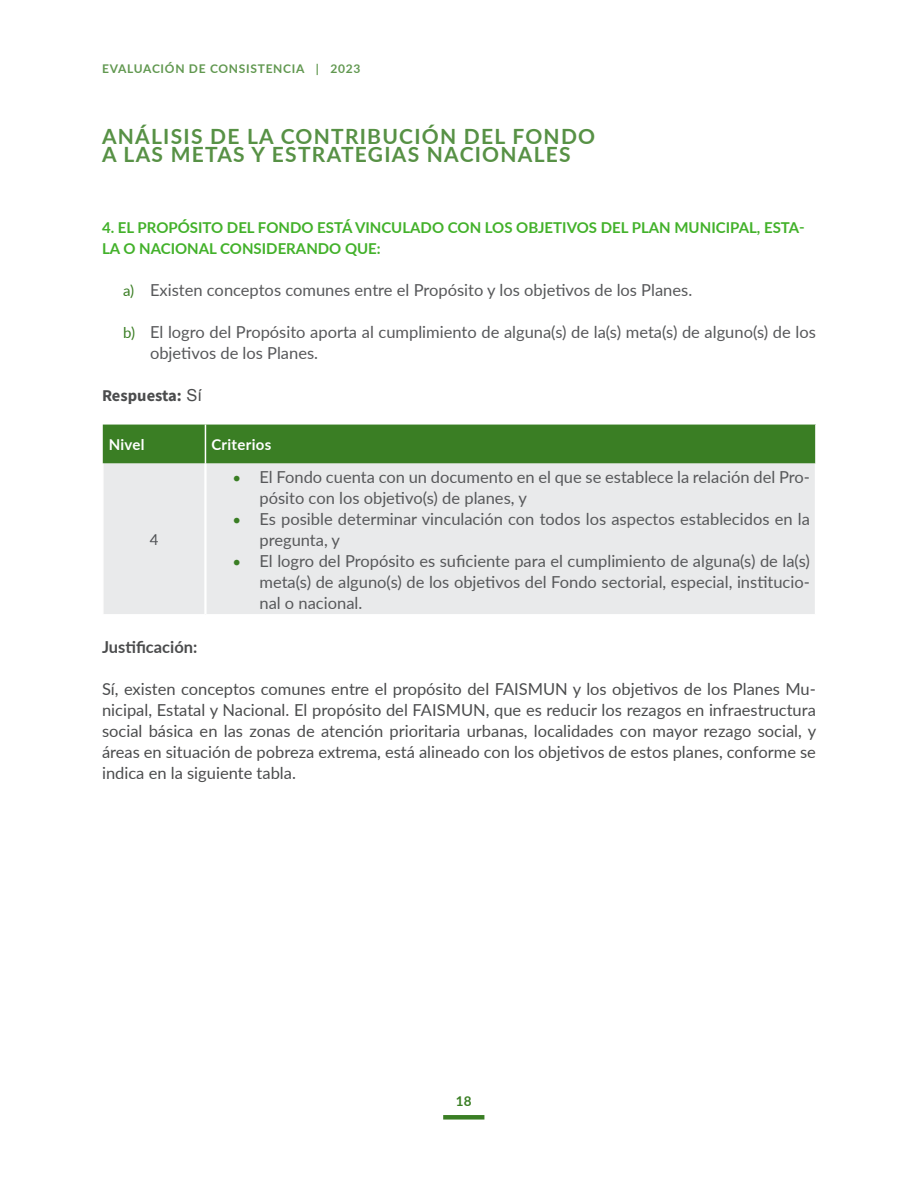
<style>
.page{position:relative;width:918px;height:1188px;background:#fff}
.page>*{position:absolute;margin:0;border:0;box-sizing:border-box;transform-origin:0 0}
.Subtitulo2{font:700 21px/18px "Lato";letter-spacing:.06em;color:#579145}
.t1{font:16.5px/21px "Lato";color:#57585a}
.Txt_1{font:16.5px/21px "Lato";color:#4b4c4d;text-align:justify}
.Txt_1-2{font:700 16.5px "Lato";color:#4b4c4d}
.Txt_1-3{font:700 16.5px "Source Sans Pro";color:#4b4c4d}
.Subtitulo5{font:700 15px/21px "Lato";color:#42b12a}
.CuadroTXT{font:700 15px "Lato";letter-spacing:.02em;color:#fff}
.CuadroTXT2{font:15px "Lato";color:#505255}
.t2{font:700 13.5px "Lato";color:#3a7e24}
.t3{font:700 12px "Lato";letter-spacing:.06em;color:#619850}
.s1{font-size:15px;color:#3a7e24}
.s2{font-family:"Arial";font-weight:400}
</style>
<div class="page">
<div style="left:443px;top:1115px;width:41px;height:5px;background:#3a7e24"></div>
<div style="left:103px;top:425px;width:712px;height:39px;background:#3a7e24"></div>
<div style="left:104px;top:464px;width:711px;height:150px;background:#e9eaeb"></div>
<hr style="left:205px;top:425px;width:1px;height:39px;background:#fff">
<hr style="left:204px;top:464px;width:3px;height:150px;background:#fff">
<p class="t3" style="left:102px;top:60px;width:260px">EVALUACIÓN DE CONSISTENCIA | 2023</p>
<p class="Subtitulo2" style="left:102px;top:127px;width:495px">ANÁLISIS DE LA CONTRIBUCIÓN DEL FONDO<br>A LAS METAS Y ESTRATEGIAS NACIONALES</p>
<p class="Subtitulo5" style="left:102px;top:216px;width:704px">4. EL PROPÓSITO DEL FONDO ESTÁ VINCULADO CON LOS OBJETIVOS DEL PLAN MUNICIPAL, ESTA-<br>LA O NACIONAL CONSIDERANDO QUE:</p>
<p class="t1" style="left:123px;top:278px;width:571px"><span class="s1">a)</span> Existen conceptos comunes entre el Propósito y los objetivos de los Planes.</p>
<p class="t1" style="left:150px;top:320px;width:667px;text-indent:-27px"><span class="s1">b)</span> El logro del Propósito aporta al cumplimiento de alguna(s) de la(s) meta(s) de alguno(s) de los objetivos de los Planes.</p>
<p class="Txt_1-3" style="left:102px;top:384px;width:101px">Respuesta: <span class="s2">Sí</span></p>
<p class="CuadroTXT" style="left:109px;top:434px;width:37px">Nivel</p>
<p class="CuadroTXT" style="left:211px;top:434px;width:61px">Criterios</p>
<p class="CuadroTXT2" style="left:150px;top:529px;width:10px">4</p>
<p class="t1" style="left:259px;top:466px;width:552px;text-indent:-27px"><span class="s1">•</span> El Fondo cuenta con un documento en el que se establece la relación del Pro&shy;pósito con los objetivo(s) de planes, y</p>
<p class="t1" style="left:259px;top:508px;width:552px;text-indent:-27px"><span class="s1">•</span> Es posible determinar vinculación con todos los aspectos establecidos en la pregunta, y</p>
<p class="t1" style="left:259px;top:550px;width:552px;text-align:justify;text-indent:-27px"><span class="s1">•</span> El logro del Propósito es suficiente para el cumplimiento de alguna(s) de la(s) meta(s) de alguno(s) de los objetivos del Fondo sectorial, especial, institucio&shy;nal o nacional.</p>
<p class="Txt_1-2" style="left:102px;top:634px;width:97px">Justificación:</p>
<p class="Txt_1" style="left:102px;top:677px;width:716px">Sí, existen conceptos comunes entre el propósito del FAISMUN y los objetivos de los Planes Mu&shy;nicipal, Estatal y Nacional. El propósito del FAISMUN, que es reducir los rezagos en infraestructura social básica en las zonas de atención prioritaria urbanas, localidades con mayor rezago social, y áreas en situación de pobreza extrema, está alineado con los objetivos de estos planes, conforme se indica en la siguiente tabla.</p>
<p class="t2" style="left:456px;top:1091px;width:17px">18</p>
</div>
